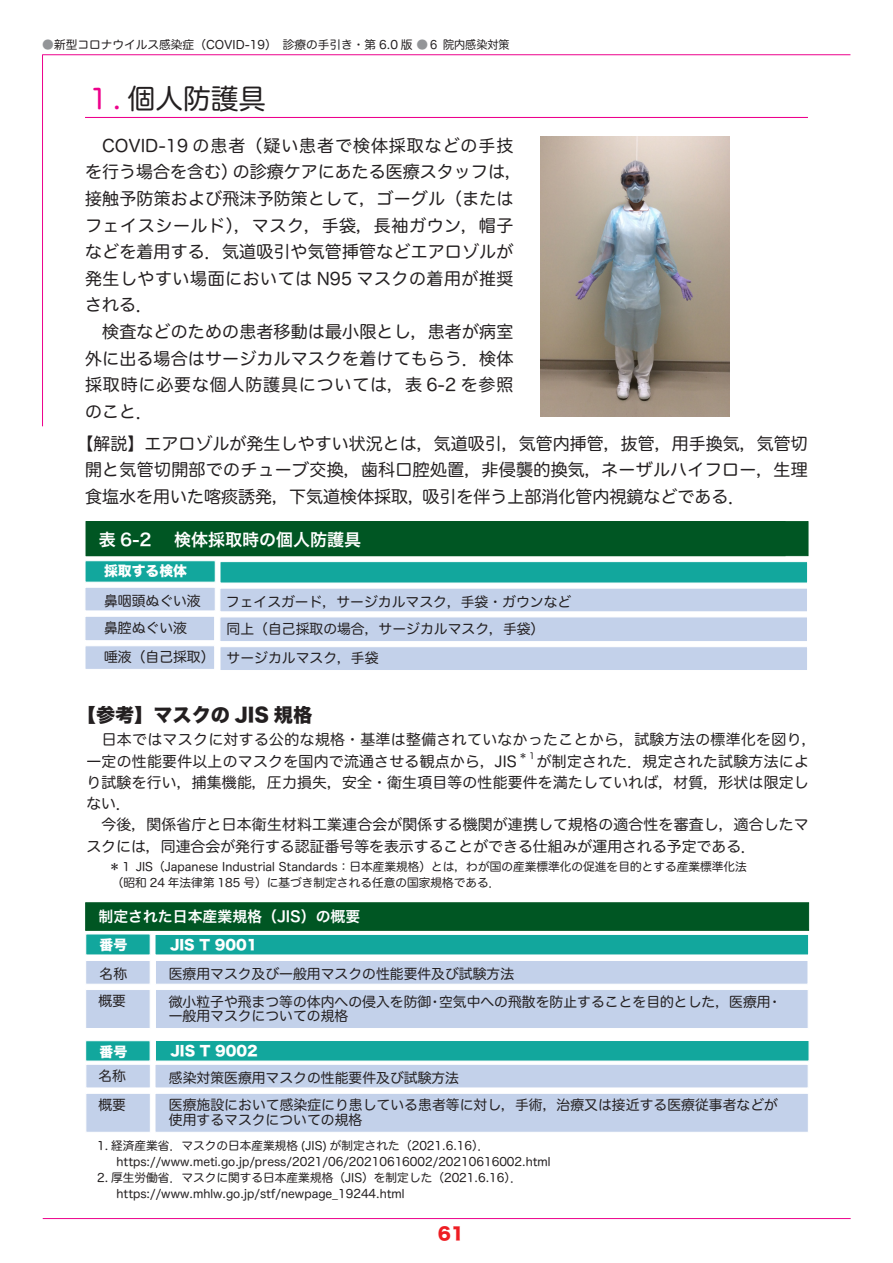
<style>
.page{position:relative;width:893px;height:1263px;background:#fff}
.page>*{position:absolute;margin:0;border:0;box-sizing:border-box;transform-origin:0 0}
.t1{font:27.6px "Hira Maru Pro N W4";color:#231f20}
.t2{font:19.2px "Hira Kaku Std W8";color:#231f20}
.t3{font:16.95px/26.5px "Hira Maru Pro N W4";letter-spacing:.01em;color:#231f20}
.t4{font:16.95px "Hiragino Sans W6";color:#fff}
.t5{font:16.95px "Hira Kaku Std N W8";color:#ee1d23}
.t6{font:14.85px/21.3px "Hira Maru Pro N W4";letter-spacing:.015em;color:#231f20}
.t7{font:14.85px "Hiragino Sans W6";color:#fff}
.t8{font:13.8px "Hira Maru Pro N W4";color:#231f20}
.t9{font:13.8px "Hira Kaku Std N W8";color:#fff}
.t10{font:11.7px "Hira Maru Pro N W4";color:#231f20}
.t11{font:8.7px "Hira Maru Pro N W4";color:#231f20}
.s1{color:#939598}
.s2{color:#ed028c}
</style>
<div class="page">
<hr style="left:43px;top:54px;width:807px;height:1px;background:#ed028c">
<hr style="left:42px;top:55px;width:1px;height:371px;background:#ed028c">
<hr style="left:43px;top:1218px;width:808px;height:1px;background:#ed028c">
<img style="left:540px;top:137px;width:190px;height:280px">
<div style="left:86px;top:521px;width:722px;height:35px;background:#005623"></div>
<div style="left:85px;top:560px;width:130px;height:22px;background:#12a79d;border:1px solid #fff"></div>
<div style="left:220px;top:561px;width:588px;height:22px;background:#12a79d;border:1px solid #fff"></div>
<div style="left:85px;top:587px;width:130px;height:24px;background:#c3d1ea;border:1px solid #fff"></div>
<div style="left:220px;top:588px;width:588px;height:24px;background:#c3d1ea;border:1px solid #fff"></div>
<div style="left:85px;top:616px;width:130px;height:25px;background:#c3d1ea;border:1px solid #fff"></div>
<div style="left:220px;top:617px;width:588px;height:25px;background:#c3d1ea;border:1px solid #fff"></div>
<div style="left:85px;top:646px;width:130px;height:24px;background:#c3d1ea;border:1px solid #fff"></div>
<div style="left:220px;top:646px;width:588px;height:25px;background:#c3d1ea;border:1px solid #fff"></div>
<hr style="left:85px;top:117px;width:723px;height:1px;background:#ed028c">
<div style="left:86px;top:934px;width:64px;height:21px;background:#12a79d"></div>
<div style="left:85px;top:960px;width:65px;height:24px;background:#c3d1ea;border:1px solid #fff"></div>
<div style="left:155px;top:960px;width:653px;height:24px;background:#c3d1ea;border:1px solid #fff"></div>
<div style="left:85px;top:989px;width:65px;height:40px;background:#c3d1ea;border:1px solid #fff"></div>
<div style="left:155px;top:989px;width:653px;height:40px;background:#c3d1ea;border:1px solid #fff"></div>
<div style="left:85px;top:902px;width:724px;height:28px;background:#005623;border:1px solid #005623"></div>
<div style="left:155px;top:934px;width:654px;height:21px;background:#12a79d;border:1px solid #fff"></div>
<div style="left:86px;top:1064px;width:65px;height:24px;background:#c3d1ea;border:1px solid #fff"></div>
<div style="left:155px;top:1064px;width:653px;height:24px;background:#c3d1ea;border:1px solid #fff"></div>
<div style="left:86px;top:1093px;width:65px;height:39px;background:#c3d1ea;border:1px solid #fff"></div>
<div style="left:155px;top:1093px;width:653px;height:39px;background:#c3d1ea;border:1px solid #fff"></div>
<div style="left:155px;top:1040px;width:654px;height:21px;background:#12a79d;border:1px solid #fff"></div>
<div style="left:85px;top:1040px;width:65px;height:21px;background:#12a79d;border:1px solid #fff"></div>
<p class="t10" style="left:42px;top:34px;width:469px"><span class="s1">●</span>新型コロナウイルス感染症（COVID-19）　診療の手引き・第 6.0 版 <span class="s1">●</span>６院内感染対策</p>
<p class="t1" style="left:85px;top:75px;width:183px"><span class="s2">１.</span> 個人防護具</p>
<p class="t3" style="left:233px;top:131px;width:291px;text-indent:-131px">COVID-19 の患者（疑い患者で検体採取などの手技の診療ケアにあたる医療スタッフは，</p>
<p class="t3" style="left:85px;top:158px;width:430px">を行う場合を含む）<br>接触予防策および飛沫予防策として，ゴーグル（またはフェイスシールド，）マスク，手袋，長袖ガウン，帽子などを着用する．気道吸引や気管挿管などエアロゾルが発生しやすい場面においては N95 マスクの着用が推奨される．</p>
<p class="t3" style="left:85px;top:317px;width:430px;text-align:justify">　検査などのための患者移動は最小限とし，患者が病室外に出る場合はサージカルマスクを着けてもらう．検体採取時に必要な個人防護具については，表 6-2 を参照のこと．</p>
<p class="t3" style="left:77px;top:429px;width:733px">【解説】エアロゾルが発生しやすい状況とは，気道吸引，気管内挿管，抜管，用手換気，気管切</p>
<p class="t3" style="left:85px;top:455px;width:724px">開と気管切開部でのチューブ交換，歯科口腔処置，非侵襲的換気，ネーザルハイフロー，生理</p>
<p class="t3" style="left:422px;top:482px;width:325px">吸引を伴う上部消化管内視鏡などである．</p>
<p class="t3" style="left:85px;top:482px;width:342px">食塩水を用いた喀痰誘発，下気道検体採取，</p>
<p class="t4" style="left:174px;top:524px;width:189px">検体採取時の個人防護具</p>
<p class="t4" style="left:99px;top:524px;width:54px">表 6-2</p>
<p class="t9" style="left:104px;top:563px;width:84px">採取する検体</p>
<p class="t8" style="left:104px;top:589px;width:98px">鼻咽頭ぬぐい液</p>
<p class="t8" style="left:226px;top:590px;width:347px">フェイスガード，サージカルマスク，手袋・ガウンなど</p>
<p class="t8" style="left:104px;top:616px;width:84px">鼻腔ぬぐい液</p>
<p class="t8" style="left:104px;top:645px;width:112px">唾液（自己採取）</p>
<p class="t8" style="left:227px;top:617px;width:319px">同上（自己採取の場合，サージカルマスク，手袋(</p>
<p class="t8" style="left:227px;top:618px;width:319px">同上（自己採取の場合，サージカルマスク，手袋(</p>
<p class="t8" style="left:227px;top:648px;width:154px">サージカルマスク，手袋</p>
<p class="t8" style="left:227px;top:646px;width:154px">サージカルマスク，手袋</p>
<p class="t2" style="left:77px;top:704px;width:237px">【参考】マスクの JIS 規格</p>
<p class="t6" style="left:537px;top:728px;width:281px;text-indent:-450px">　日本ではマスクに対する公的な規格・基準は整備されていなかったことから，試験方法の標準化を図り，が制定された．規定された試験方法によ</p>
<p class="t11" style="left:519px;top:748px;width:19px">＊１</p>
<p class="t6" style="left:86px;top:749px;width:724px">一定の性能要件以上のマスクを国内で流通させる観点から，JIS<br>り試験を行い，捕集機能，圧力損失，安全・衛生項目等の性能要件を満たしていれば，材質，形状は限定しない．</p>
<p class="t6" style="left:86px;top:813px;width:724px">　今後，関係省庁と日本衛生材料工業連合会が関係する機関が連携して規格の適合性を審査し，適合したマスクには，同連合会が発行する認証番号等を表示することができる仕組みが運用される予定である．</p>
<p class="t10" style="left:109px;top:856px;width:640px">＊１ JIS（Japanese Industrial Standards：日本産業規格）とは，わが国の産業標準化の促進を目的とする産業標準化法</p>
<p class="t10" style="left:112px;top:872px;width:390px">（昭和 24 年法律第 185 号）に基づき制定される任意の国家規格である．</p>
<p class="t7" style="left:98px;top:903px;width:263px">制定された日本産業規格（JIS）の概要</p>
<p class="t4" style="left:174px;top:905px;width:189px">検体採取時の個人防護具</p>
<p class="t4" style="left:98px;top:905px;width:54px">表 6-2</p>
<p class="t9" style="left:100px;top:937px;width:29px">番号</p>
<p class="t9" style="left:170px;top:937px;width:89px">JIS T 9001</p>
<p class="t8" style="left:100px;top:962px;width:29px">名称</p>
<p class="t8" style="left:98px;top:989px;width:29px">概要</p>
<p class="t8" style="left:169px;top:962px;width:347px">医療用マスク及び一般用マスクの性能要件及び試験方法</p>
<p class="t8" style="left:169px;top:962px;width:347px">フェイスガード，サージカルマスク，手袋・ガウンなど</p>
<p class="t8" style="left:173px;top:991px;width:319px">同上（自己採取の場合，サージカルマスク，手袋(</p>
<p class="t8" style="left:169px;top:989px;width:264px">微小粒子や飛まつ等の体内への侵入を防御</p>
<p class="t8" style="left:439px;top:989px;width:333px">空気中への飛散を防止することを目的とした，医療用</p>
<p class="t8" style="left:428px;top:989px;width:15px">・</p>
<p class="t8" style="left:768px;top:989px;width:15px">・</p>
<p class="t8" style="left:169px;top:1004px;width:181px">一般用マスクについての規格</p>
<p class="t9" style="left:100px;top:1044px;width:29px">番号</p>
<p class="t9" style="left:170px;top:1043px;width:89px">JIS T 9002</p>
<p class="t8" style="left:98px;top:1063px;width:29px">名称</p>
<p class="t8" style="left:169px;top:1066px;width:292px">感染対策医療用マスクの性能要件及び試験方法</p>
<p class="t8" style="left:169px;top:1066px;width:347px">フェイスガード，サージカルマスク，手袋・ガウンなど</p>
<p class="t8" style="left:173px;top:1095px;width:319px">同上（自己採取の場合，サージカルマスク，手袋(</p>
<p class="t8" style="left:169px;top:1093px;width:611px">医療施設において感染症にり患している患者等に対し，手術，治療又は接近する医療従事者などが</p>
<p class="t8" style="left:98px;top:1093px;width:29px">概要</p>
<p class="t8" style="left:169px;top:1108px;width:195px">使用するマスクについての規格</p>
<p class="t10" style="left:97px;top:1135px;width:394px">1. 経済産業省．マスクの日本産業規格 (JIS) が制定された)2021.6.16 ．(</p>
<p class="t10" style="left:117px;top:1151px;width:435px">https://www.meti.go j p. /press/2021/06/20210616002/20210616002.html</p>
<p class="t10" style="left:97px;top:1167px;width:426px">2. 厚生労働省．マスクに関する日本産業規格（JIS）を制定した)2021.6.16 ．(</p>
<p class="t10" style="left:117px;top:1183px;width:289px">https://www.mhlw.go j p. /stf/newpage_19244.html</p>
<p class="t5" style="left:438px;top:1224px;width:28px">61</p>
</div>
